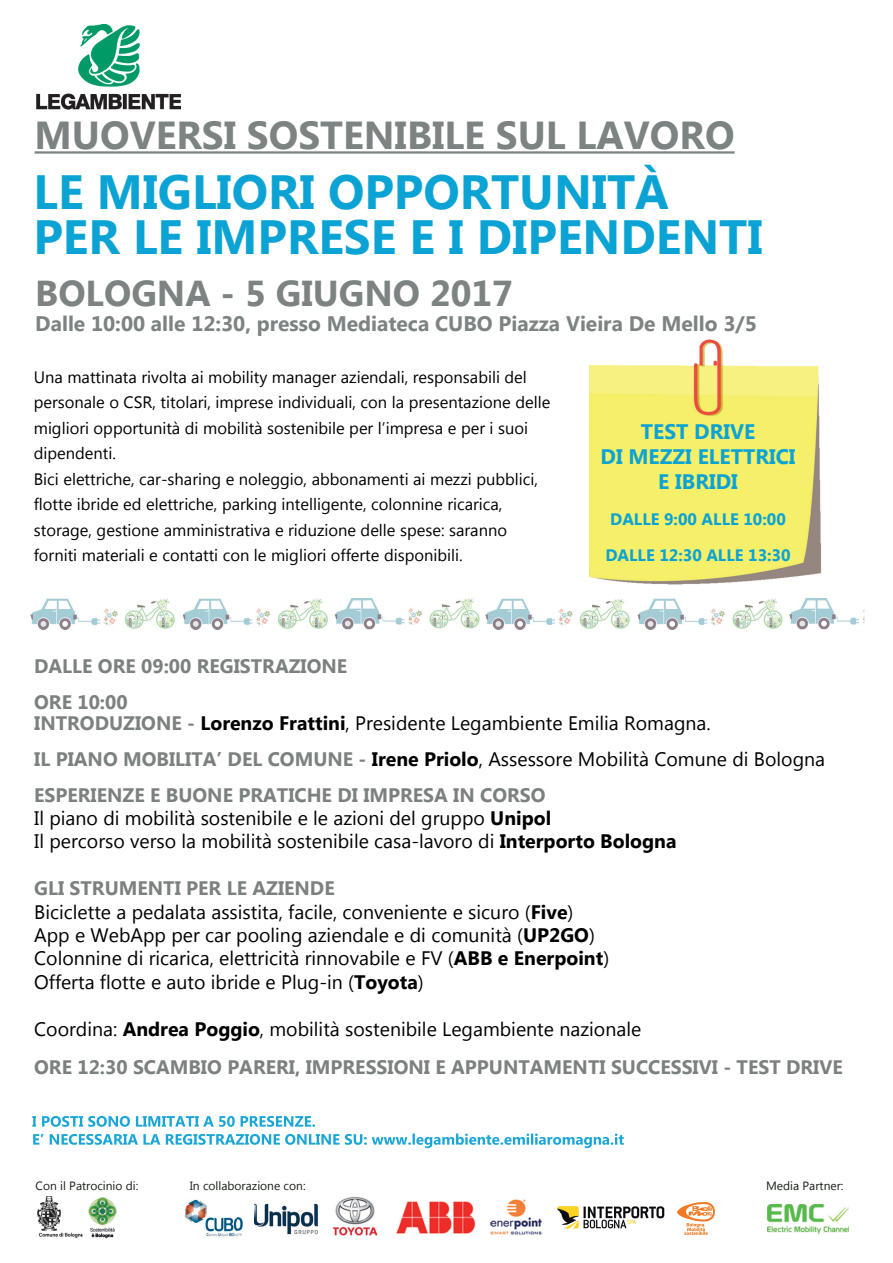
<style>
.page{position:relative;width:893px;height:1263px;background:#fff}
.page>*{position:absolute;margin:0;border:0;box-sizing:border-box;transform-origin:0 0}
.t1{font:700 48px/45px "Lao UI";color:#0ba3d4}
.t2{font:700 39px "Lao UI";color:#7c8382}
.t3{font:700 36px "Lao UI";color:#7c8382}
.t4{font:700 21px "Lao UI";color:#7c8382}
.t5{font:700 21px/25.2px "Lao UI";color:#0ba3d4;text-align:center}
.t6{font:19.5px/23.4px "Lao UI";color:#000}
.t7{font:700 19.5px/36px "Lao UI";color:#7b817e}
.t8{font:16.5px/25.5px "Lao UI";color:#000}
.t9{font:700 16.5px/36px "Lao UI";color:#0ba3d4}
.t10{font:12px "Lao UI";color:#192017}
.s1{color:#000}
.s2{font-weight:400;color:#000}
.s3{font-weight:700}
.s4{font-weight:700;color:#7b817e}
</style>
<div class="page">
<img style="left:677px;top:1202px;width:38px;height:33px">
<img style="left:254px;top:1203px;width:65px;height:32px">
<img style="left:31px;top:599px;width:449px;height:30px">
<img style="left:486px;top:599px;width:378px;height:30px">
<svg style="left:32px;top:1116px;width:4px;height:11px"></svg>
<img style="left:42px;top:1116px;width:274px;height:11px">
<img style="left:33px;top:1133px;width:591px;height:15px">
<img style="left:88px;top:1197px;width:29px;height:42px">
<img style="left:38px;top:1196px;width:45px;height:41px">
<img style="left:184px;top:1199px;width:59px;height:39px">
<img style="left:490px;top:1199px;width:52px;height:36px">
<img style="left:396px;top:1201px;width:80px;height:33px">
<img style="left:557px;top:1206px;width:108px;height:23px">
<img style="left:334px;top:1196px;width:44px;height:40px">
<img style="left:589px;top:340px;width:233px;height:244px">
<img style="left:768px;top:1205px;width:81px;height:28px">
<hr style="left:35px;top:151px;width:700px;height:3px;background:#7c8382">
<img style="left:36px;top:25px;width:145px;height:84px">
<h2 class="t2" style="left:35px;top:109px;width:701px">MUOVERSI SOSTENIBILE SUL LAVORO</h2>
<h1 class="t1" style="left:33px;top:167px;width:731px">LE MIGLIORI OPPORTUNITÀ<br>PER LE IMPRESE E I DIPENDENTI</h1>
<h3 class="t3" style="left:35px;top:269px;width:479px">BOLOGNA - 5 GIUGNO 2017</h3>
<p class="t4" style="left:35px;top:309px;width:723px">Dalle 10:00 alle 12:30, presso Mediateca CUBO Piazza Vieira De Mello 3/5</p>
<p class="t8" style="left:34px;top:364px;width:518px">Una mattinata rivolta ai mobility manager aziendali, responsabili del personale o CSR, titolari, imprese individuali, con la presentazione delle migliori opportunità di mobilità sostenibile per l’impresa e per i suoi dipendenti.<br>Bici elettriche, car-sharing e noleggio, abbonamenti ai mezzi pubblici, flotte ibride ed elettriche, parking intelligente, colonnine ricarica, storage, gestione amministrativa e riduzione delle spese: saranno forniti materiali e contatti con le migliori offerte disponibili.</p>
<p class="t5" style="left:600px;top:418px;width:196px">TEST DRIVE<br>DI MEZZI ELETTRICI<br>E IBRIDI</p>
<p class="t9" style="left:605px;top:500px;width:187px">DALLE 9:00 ALLE 10:00<br>DALLE 12:30 ALLE 13:30</p>
<p class="t7" style="left:34px;top:647px;width:315px">DALLE ORE 09:00 REGISTRAZIONE<br>ORE 10:00</p>
<p class="t7" style="left:34px;top:704px;width:792px">INTRODUZIONE - <span class="s1">Lorenzo Frattini</span><span class="s2">, Presidente Legambiente Emilia Romagna.<br></span>IL PIANO MOBILITA’ DEL COMUNE - <span class="s1">Irene Priolo</span><span class="s2">, Assessore Mobilità Comune di Bologna<br></span>ESPERIENZE E BUONE PRATICHE DI IMPRESA IN CORSO</p>
<p class="t6" style="left:34px;top:806px;width:644px">Il piano di mobilità sostenibile e le azioni del gruppo <span class="s3">Unipol<br></span>Il percorso verso la mobilità sostenibile casa-lavoro di <span class="s3">Interporto Bologna</span></p>
<p class="t6" style="left:34px;top:876px;width:576px"><span class="s4">GLI STRUMENTI PER LE AZIENDE<br></span>Biciclette a pedalata assistita, facile, conveniente e sicuro (<span class="s3">Five</span>)<br>App e WebApp per car pooling aziendale e di comunità (<span class="s3">UP2GO</span>)<br>Colonnine di ricarica, elettricità rinnovabile e FV (<span class="s3">ABB e Enerpoint</span>)<br>Offerta flotte e auto ibride e Plug-in (<span class="s3">Toyota</span>)</p>
<p class="t7" style="left:34px;top:1009px;width:810px;line-height:38.4px"><span class="s2">Coordina:</span> <span class="s1">Andrea Poggio</span><span class="s2">, mobilità sostenibile Legambiente nazionale<br></span>ORE 12:30 SCAMBIO PARERI, IMPRESSIONI E APPUNTAMENTI SUCCESSIVI - TEST DRIVE</p>
<p class="t10" style="left:36px;top:1178px;width:104px">Con il Patrocinio di:</p>
<p class="t10" style="left:190px;top:1178px;width:117px">In collaborazione con:</p>
<p class="t10" style="left:766px;top:1178px;width:79px">Media Partner:</p>
</div>
